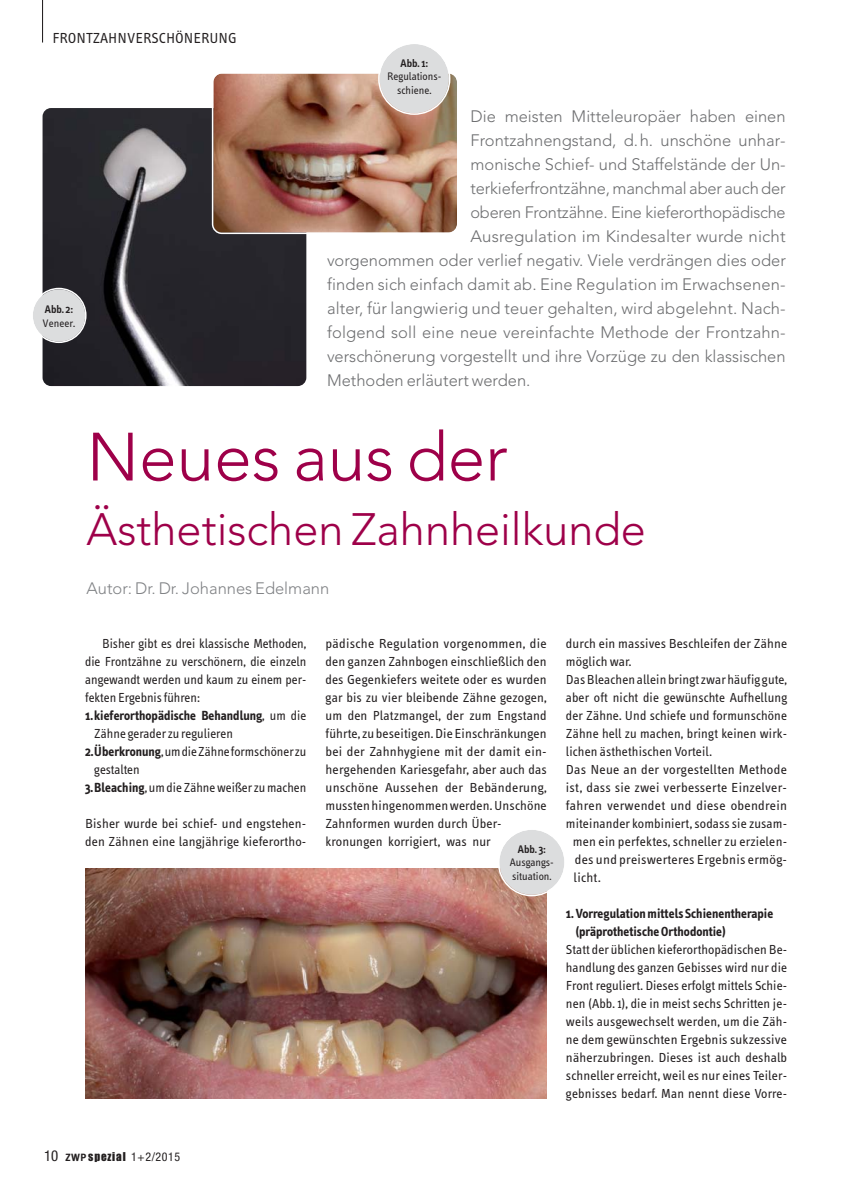
<style>
.page{position:relative;width:851px;height:1191px;background:#fff}
.page>*{position:absolute;margin:0;border:0;box-sizing:border-box;transform-origin:0 0}
.t1{font:300 67.5px "Avenir";color:#9e0049}
.t2{font:300 45px "Avenir";color:#9e0049}
.t3{font:300 16.5px "Avenir";color:#6d6e70}
.t4{font:300 16.5px "Avenir";color:#808285}
.t5{font:15px "Info Text";color:#231f20}
.t6{font:13.5px/18px "Info Text";letter-spacing:.01em;color:#231f20}
.t7{font:13.5px/18px "Info Text";letter-spacing:.01em;color:#231f20;scale:1.04 1}
.t8{font:700 13.5px/18px "Info Text";color:#231f20}
.t9{font:condensed 12px "Helvetica Neue";color:#231f20}
.t10{font:11.25px/13.5px "Info Text";color:#231f20;text-align:center}
.t11{font:600 11.25px "Info Text";color:#231f20}
.s1{font-weight:400}
.s2{font-weight:700}
.s3{font-size:15px}
.s4{font-family:"Meta";font-weight:700;font-stretch:normal;font-size:10.5px}
.s5{font-family:"Impact";font-stretch:normal;font-size:11.25px}
</style>
<div class="page">
<img style="left:43px;top:108px;width:263px;height:278px;border-radius:9px">
<hr style="left:42px;top:0;width:1px;height:43px;background:#231f20">
<img style="left:212px;top:44px;width:245px;height:190px">
<svg style="left:33px;top:288px;width:53px;height:55px;background:#c9cacb"></svg>
<img style="left:85px;top:868px;width:461px;height:230px">
<svg style="left:497px;top:830px;width:67px;height:66px"></svg>
<p class="t5" style="left:53px;top:32px;width:186px">FRONTZAHNVERSCHÖNERUNG</p>
<p class="t11" style="left:45px;top:305px;width:30px">Abb. 2:</p>
<p class="t10" style="left:43px;top:317px;width:34px">Veneer.</p>
<p class="t11" style="left:400px;top:59px;width:29px">Abb. 1:</p>
<p class="t10" style="left:387px;top:70px;width:56px">Regulations&shy;schiene.</p>
<p class="t3" style="left:470px;top:110px;width:316px">Die meisten Mitteleuropäer haben einen</p>
<p class="t3" style="left:470px;top:134px;width:316px">Frontzahnengstand, d.h. unschöne unhar-</p>
<p class="t3" style="left:470px;top:158px;width:316px">monische Schief- und Staffelstände der Un -</p>
<p class="t3" style="left:470px;top:182px;width:316px">terkieferfrontzähne, manchmal aber auch der</p>
<p class="t3" style="left:470px;top:206px;width:316px">oberen Frontzähne. Eine kieferorthopädische</p>
<p class="t3" style="left:470px;top:230px;width:316px">Ausregulation im Kindesalter wurde nicht</p>
<p class="t3" style="left:327px;top:254px;width:460px">vorgenommen oder verlief negativ. Viele verdrängen dies oder</p>
<p class="t3" style="left:327px;top:278px;width:460px">finden sich einfach damit ab. Eine Regulation im Erwachsenen -</p>
<p class="t3" style="left:327px;top:302px;width:460px">alter, für langwierig und teuer gehalten, wird abgelehnt. Nach -</p>
<p class="t3" style="left:327px;top:326px;width:460px">folgend soll eine neue vereinfachte Methode der Frontzahn -</p>
<p class="t3" style="left:327px;top:350px;width:460px">verschönerung vorgestellt und ihre Vorzüge zu den klassischen</p>
<p class="t3" style="left:327px;top:374px;width:205px">Methoden erläutert werden.</p>
<h1 class="t1" style="left:87px;top:429px;width:422px">Neues aus der</h1>
<h2 class="t2" style="left:87px;top:510px;width:561px">Ästhetischen Zahnheilkunde</h2>
<p class="t4" style="left:87px;top:582px;width:244px">Autor: Dr. Dr. Johannes Edelmann</p>
<p class="t6" style="left:102px;top:636px;width:206px">Bisher gibt es drei klassische Methoden,</p>
<p class="t6" style="left:85px;top:654px;width:223px">die Frontzähne zu verschönern, die einzeln</p>
<p class="t6" style="left:85px;top:672px;width:223px">angewandt werden und kaum zu einem per-</p>
<p class="t6" style="left:85px;top:690px;width:116px">fekten Ergebnis führen:</p>
<p class="t8" style="left:85px;top:708px;width:223px">1.kieferorthopädische Behandlung<span class="s1">, um die</span></p>
<p class="t6" style="left:94px;top:726px;width:140px">Zähne gerader zu regulieren</p>
<p class="t6" style="left:85px;top:744px;width:223px"><span class="s2">2.Überkronung</span>, um die Zähne formschöner zu</p>
<p class="t6" style="left:94px;top:762px;width:47px">gestalten</p>
<p class="t6" style="left:85px;top:780px;width:223px"><span class="s2">3.Bleaching</span>, um die Zähne weißer zu machen</p>
<p class="t6" style="left:85px;top:816px;width:223px">Bisher wurde bei schief- und engstehen&shy;den Zähnen eine langjährige kieferortho-</p>
<p class="t9" style="left:44px;top:1152px;width:138px"><span class="s3">10</span> <span class="s4">ZWP</span> <span class="s5">spezial</span> 1+2/2015</p>
<p class="t7" style="left:325px;top:636px;width:214px">pädische Regulation vorgenommen, die den ganzen Zahnbogen einschließlich den des Ge gen kiefers weitete oder es wurden gar bis zu vier bleibende Zähne gezogen, um den Platzmangel, der zum Engstand führte, zu beseitigen. Die Einschränkungen bei der Zahnhygiene mit der damit ein&shy;hergehenden Kariesgefahr, aber auch das unschöne Aussehen der Bebänderung, mussten hingenommen werden. Unschöne Zahnformen wurden durch Über&shy;kronungen korrigiert, was nur</p>
<p class="t6" style="left:566px;top:636px;width:223px">durch ein massives Beschleifen der Zähne</p>
<p class="t6" style="left:566px;top:654px;width:67px">möglich war.</p>
<p class="t6" style="left:566px;top:672px;width:223px">Das Bleachen allein bringt zwar häufig gute,</p>
<p class="t6" style="left:566px;top:690px;width:223px">aber oft nicht die gewünschte Aufhellung</p>
<p class="t6" style="left:566px;top:708px;width:223px">der Zähne. Und schiefe und formunschöne</p>
<p class="t6" style="left:566px;top:726px;width:223px">Zähne hell zu machen, bringt keinen wirk-</p>
<p class="t6" style="left:566px;top:744px;width:147px">lichen ästhethischen Vorteil.</p>
<p class="t7" style="left:566px;top:762px;width:214px">Das Neue an der vorgestellten Methode</p>
<p class="t7" style="left:566px;top:780px;width:214px">ist, dass sie zwei verbesserte Einzelver-</p>
<p class="t7" style="left:566px;top:798px;width:214px">fahren verwendet und diese obendrein</p>
<p class="t6" style="left:566px;top:816px;width:223px">miteinander kombiniert, sodass sie zusam -</p>
<p class="t6" style="left:573px;top:834px;width:216px">men ein perfektes, schneller zu erzielen -</p>
<p class="t7" style="left:575px;top:852px;width:205px">des und preiswerteres Ergebnis ermög-</p>
<p class="t7" style="left:573px;top:870px;width:27px">licht.</p>
<p class="t8" style="left:575px;top:906px;width:199px;text-indent:-10px">1. Vorregulation mittels Schienentherapie (präprothetische Orthodontie)</p>
<p class="t6" style="left:566px;top:942px;width:223px;text-align:justify">Statt der üblichen kieferorthopädischen Be&shy;handlung des ganzen Gebisses wird nur die Front reguliert. Dieses erfolgt mittels Schie&shy;nen (Abb. 1), die in meist sechs Schritten je&shy;weils ausgewechselt werden, um die Zäh - ne dem gewünschten Ergebnis sukzessive näherzubringen. Dieses ist auch deshalb schneller erreicht, weil es nur eines Teiler&shy;gebnisses bedarf. Man nennt diese Vorre-</p>
<p class="t11" style="left:518px;top:844px;width:29px">Abb. 3:</p>
<p class="t10" style="left:509px;top:856px;width:46px;text-align:left">Ausgangs - situation.</p>
</div>
